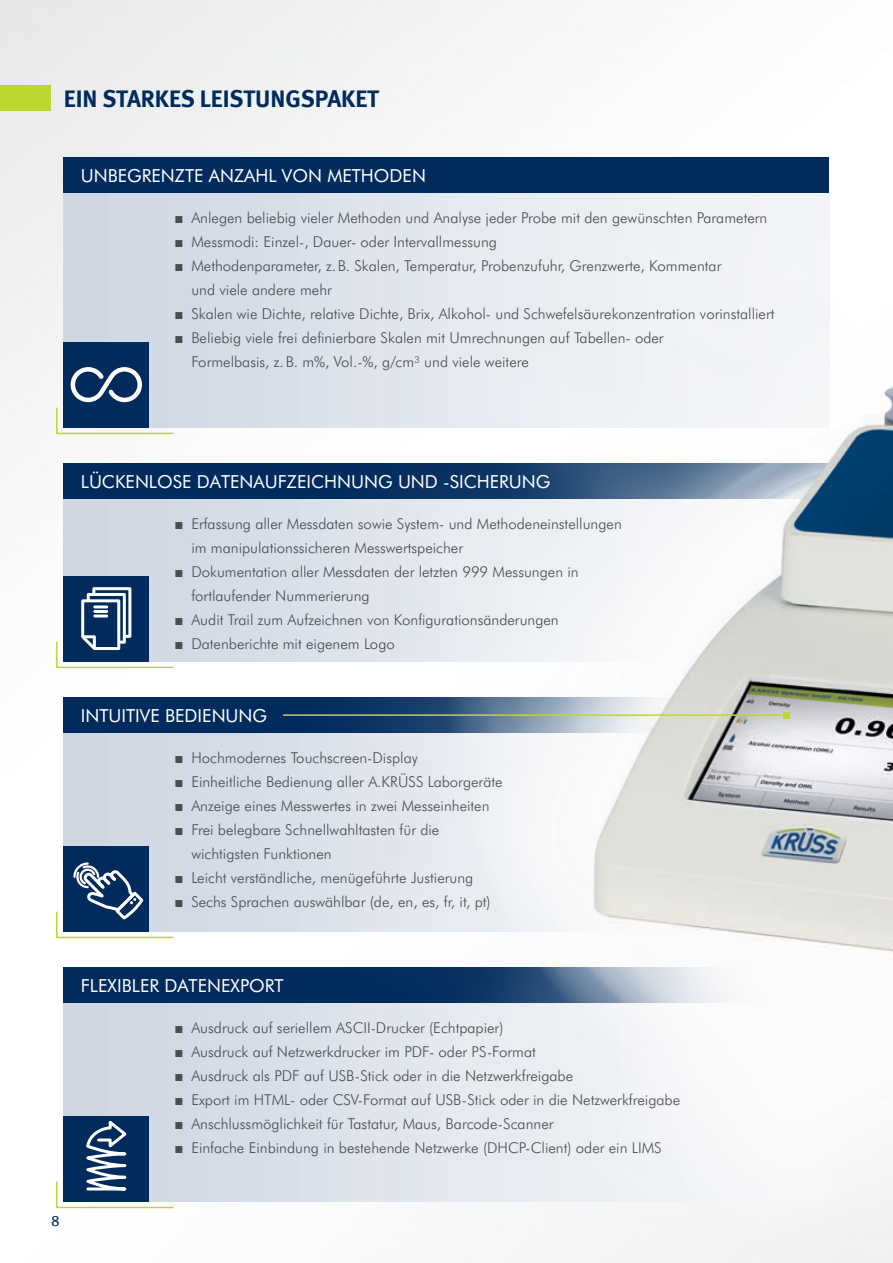
<style>
.page{position:relative;width:893px;height:1263px;background:#fff}
.page>*{position:absolute;margin:0;border:0;box-sizing:border-box;transform-origin:0 0}
.t1{font:24px "Meta Bold LF";color:#002b5c}
.t2{font:18px "Futura BT";color:#fff}
.t3{font:300 15px/24px "Futura BT";color:#4b4c4d}
.t4{font:15px "Meta";color:#002b5c}
.s1{font-family:"Arial";font-weight:400}
</style>
<div class="page">
<img style="left:0;top:0;width:830px;height:232px">
<div style="left:64px;top:157px;width:765px;height:36px;background:#002b5c"></div>
<div style="left:64px;top:193px;width:765px;height:234px;background:linear-gradient(to right,#ced6e3,#f6f7fa)"></div>
<img style="left:0;top:232px;width:893px;height:1031px">
<hr style="left:284px;top:714px;width:503px;height:2px;background:#bed630">
<div style="left:783px;top:712px;width:7px;height:6px;background:#bed630"></div>
<div style="left:0;top:85px;width:51px;height:26px;background:#bed630"></div>
<h1 class="t1" style="left:64px;top:85px;width:317px">EIN STARKES LEISTUNGSPAKET</h1>
<p class="t2" style="left:81px;top:164px;width:347px">UNBEGRENZTE ANZAHL VON METHODEN</p>
<p class="t3" style="left:174px;top:205px;width:595px"><span class="s1">■</span> Anlegen beliebig vieler Methoden und Analyse jeder Probe mit den gewünschten Parametern</p>
<p class="t3" style="left:174px;top:229px;width:324px"><span class="s1">■</span> Messmodi: Einzel-, Dauer- oder Intervallmessung</p>
<p class="t3" style="left:191px;top:253px;width:532px;text-indent:-17px"><span class="s1">■</span> Methodenparameter, z.B. Skalen, Temperatur, Probenzufuhr, Grenzwerte, Kommentar und viele andere mehr</p>
<p class="t3" style="left:174px;top:301px;width:602px"><span class="s1">■</span> Skalen wie Dichte, relative Dichte, Brix, Alkohol- und Schwefelsäurekonzentration vorinstalliert</p>
<p class="t3" style="left:191px;top:325px;width:474px;text-indent:-17px"><span class="s1">■</span> Beliebig viele frei definierbare Skalen mit Umrechnungen auf Tabellen- oder<br>Formelbasis, z.B. m%, Vol.-%, g/cm³ und viele weitere</p>
<p class="t2" style="left:81px;top:470px;width:471px">LÜCKENLOSE DATENAUFZEICHNUNG UND -SICHERUNG</p>
<p class="t3" style="left:191px;top:511px;width:432px;text-indent:-17px"><span class="s1">■</span> Erfassung aller Messdaten sowie System- und Methodeneinstellungen im manipulationssicheren Messwertspeicher</p>
<p class="t3" style="left:191px;top:559px;width:389px;text-indent:-17px"><span class="s1">■</span> Dokumentation aller Messdaten der letzten 999 Messungen in fortlaufender Nummerierung</p>
<p class="t3" style="left:174px;top:607px;width:386px"><span class="s1">■</span> Audit Trail zum Aufzeichnen von Konfigurationsänderungen</p>
<p class="t3" style="left:174px;top:631px;width:222px"><span class="s1">■</span> Datenberichte mit eigenem Logo</p>
<p class="t2" style="left:81px;top:704px;width:188px">INTUITIVE BEDIENUNG</p>
<p class="t3" style="left:174px;top:745px;width:245px"><span class="s1">■</span> Hochmodernes Touchscreen-Display</p>
<p class="t3" style="left:174px;top:769px;width:330px"><span class="s1">■</span> Einheitliche Bedienung aller A.KRÜSS Laborgeräte</p>
<p class="t3" style="left:174px;top:793px;width:317px"><span class="s1">■</span> Anzeige eines Messwertes in zwei Messeinheiten</p>
<p class="t3" style="left:191px;top:817px;width:250px;text-indent:-17px"><span class="s1">■</span> Frei belegbare Schnellwahltasten für die wichtigsten Funktionen</p>
<p class="t3" style="left:174px;top:865px;width:301px"><span class="s1">■</span> Leicht verständliche, menügeführte Justierung</p>
<p class="t3" style="left:174px;top:889px;width:318px"><span class="s1">■</span> Sechs Sprachen auswählbar (de, en, es, fr, it, pt)</p>
<p class="t2" style="left:81px;top:974px;width:204px">FLEXIBLER DATENEXPORT</p>
<p class="t4" style="left:51px;top:1212px;width:10px">8</p>
<p class="t3" style="left:174px;top:1015px;width:331px"><span class="s1">■</span> Ausdruck auf seriellem ASCII-Drucker (Echtpapier)</p>
<p class="t3" style="left:174px;top:1039px;width:363px"><span class="s1">■</span> Ausdruck auf Netzwerkdrucker im PDF- oder PS-Format</p>
<p class="t3" style="left:174px;top:1063px;width:400px"><span class="s1">■</span> Ausdruck als PDF auf USB-Stick oder in die Netzwerkfreigabe</p>
<p class="t3" style="left:174px;top:1087px;width:507px"><span class="s1">■</span> Export im HTML- oder CSV-Format auf USB-Stick oder in die Netzwerkfreigabe</p>
<p class="t3" style="left:174px;top:1111px;width:381px"><span class="s1">■</span> Anschlussmöglichkeit für Tastatur, Maus, Barcode-Scanner</p>
<p class="t3" style="left:174px;top:1135px;width:489px"><span class="s1">■</span> Einfache Einbindung in bestehende Netzwerke (DHCP-Client) oder ein LIMS</p>
</div>
